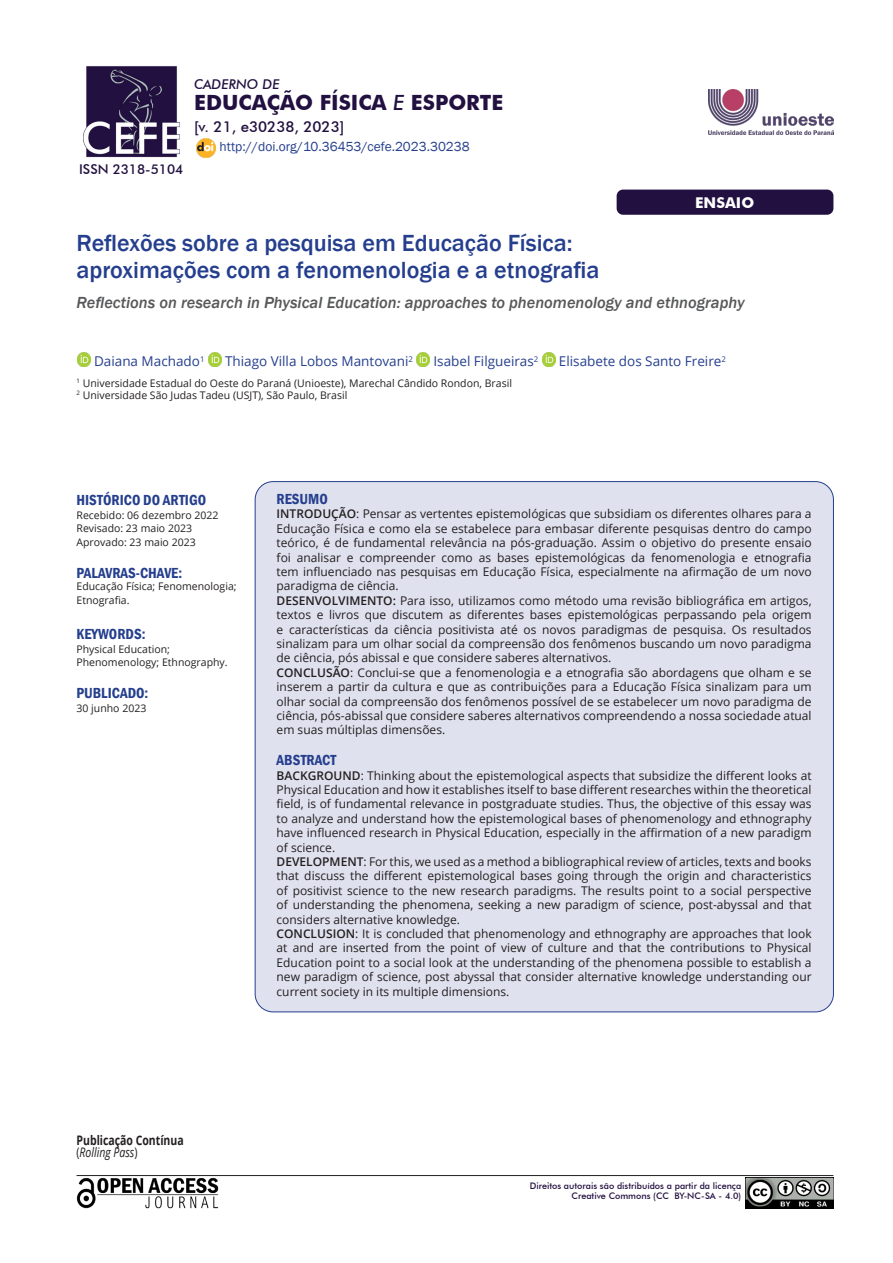
<style>
.page{position:relative;width:893px;height:1263px;background:#fff}
.page>*{position:absolute;margin:0;border:0;box-sizing:border-box;transform-origin:0 0}
.Título_do_Artigo{font:500 24px "Franklin Gothic";color:#253f8e}
.t1{font:700 21px "Futura BT";color:#221040}
.t2{font:italic 500 16.5px "Franklin Gothic";color:#57585a}
.t3{font:600 condensed 15px "Franklin Gothic";color:#253f8e}
.t4{font:500 15px "Futura BT";color:#221040}
.t5{font:700 14.85px "Futura BT";color:#fff}
.AUTORES{font:13.5px "Open Sans";color:#253f8e}
.t6{font:13.5px "Franklin Gothic";color:#253f8e}
.t7{font:500 13.5px "Futura BT";color:#221040}
.t8{font:italic 500 13.5px "Futura BT";color:#221040}
.t9{font:700 13.2px "Open Sans";color:#231f20;scale:.8 1}
.t10{font:italic 13.2px "Open Sans";color:#231f20;scale:.8 1}
.t11{font:12px/14.4px "Open Sans";color:#231f20;text-align:justify}
.t12{font:10.5px/13.5px "Open Sans";color:#231f20}
.t13{font:500 9px "Futura BT";color:#221040}
.s1{font-weight:500;font-style:italic}
.s2{font-weight:600}
.s3{font-style:normal}
</style>
<div class="page">
<div style="left:255px;top:482px;width:578px;height:530px;background:#e0e1ee;border-radius:18px"></div>
<svg style="left:208px;top:353px;width:13px;height:13px"></svg>
<svg style="left:417px;top:353px;width:13px;height:13px"></svg>
<svg style="left:542px;top:353px;width:13px;height:13px"></svg>
<svg style="left:77px;top:353px;width:13px;height:13px"></svg>
<img style="left:83px;top:66px;width:96px;height:92px">
<img style="left:77px;top:1177px;width:142px;height:31px">
<img style="left:746px;top:1177px;width:87px;height:32px">
<hr style="left:77px;top:1175px;width:756px;height:1px;background:#231f20">
<img style="left:708px;top:89px;width:125px;height:45px">
<img style="left:196px;top:138px;width:20px;height:19px">
<div style="left:617px;top:190px;width:216px;height:25px;background:#221040;border-radius:6px"></div>
<p class="t7" style="left:79px;top:161px;width:106px">ISSN 2318-5104</p>
<p class="t8" style="left:194px;top:76px;width:87px">CADERNO DE</p>
<p class="t1" style="left:194px;top:90px;width:311px">EDUCAÇÃO FÍSICA <span class="s1">E</span> ESPORTE</p>
<p class="t4" style="left:194px;top:118px;width:152px">[v. 21, e30238, 2023]</p>
<p class="t6" style="left:220px;top:138px;width:252px">http://doi.org/10.36453/cefe.2023.30238</p>
<p class="Título_do_Artigo" style="left:77px;top:228px;width:497px">Reflexões sobre a pesquisa em Educação Física:</p>
<p class="Título_do_Artigo" style="left:77px;top:255px;width:524px">aproximações com a fenomenologia e a etnografia</p>
<p class="t5" style="left:695px;top:194px;width:61px">ENSAIO</p>
<p class="t2" style="left:77px;top:292px;width:670px">Reflections on research in Physical Education: approaches to phenomenology and ethnography</p>
<p class="AUTORES" style="left:94px;top:352px;width:112px">Daiana Machado<sup>1</sup></p>
<p class="AUTORES" style="left:225px;top:352px;width:189px">Thiago Villa Lobos Mantovani<sup>2</sup></p>
<p class="AUTORES" style="left:433px;top:352px;width:106px">Isabel Filgueiras<sup>2</sup></p>
<p class="AUTORES" style="left:559px;top:352px;width:169px">Elisabete dos Santo Freire<sup>2</sup></p>
<p class="t12" style="left:77px;top:376px;width:437px"><sup>1</sup> Universidade Estadual do Oeste do Paraná (Unioeste), Marechal Cândido Rondon, Brasil</p>
<p class="t12" style="left:77px;top:388px;width:272px"><sup>2</sup> Universidade São Judas Tadeu (USJT), São Paulo, Brasil</p>
<p class="t3" style="left:77px;top:490px;width:131px">HISTÓRICO DO ARTIGO</p>
<p class="t12" style="left:77px;top:508px;width:144px">Recebido: 06 dezembro 2022</p>
<p class="t12" style="left:77px;top:521px;width:117px">Revisado: 23 maio 2023</p>
<p class="t12" style="left:77px;top:535px;width:121px">Aprovado: 23 maio 2023</p>
<p class="t3" style="left:77px;top:563px;width:107px">PALAVRAS-CHAVE:</p>
<p class="t12" style="left:77px;top:579px;width:162px">Educação Física; Fenomenologia;<br>Etnografia.</p>
<p class="t3" style="left:77px;top:624px;width:70px">KEYWORDS:</p>
<p class="t12" style="left:77px;top:642px;width:153px">Physical Education;<br>Phenomenology; Ethnography.</p>
<p class="t3" style="left:77px;top:683px;width:73px">PUBLICADO:</p>
<p class="t12" style="left:77px;top:701px;width:71px">30 junho 2023</p>
<p class="t3" style="left:277px;top:489px;width:53px">RESUMO</p>
<p class="t11" style="left:277px;top:507px;width:536px"><span class="s2">INTRODUÇÃO</span>: Pensar as vertentes epistemológicas que subsidiam os diferentes olhares para a Educação Física e como ela se estabelece para embasar diferente pesquisas dentro do campo teórico, é de fundamental relevância na pós-graduação. Assim o objetivo do presente ensaio foi analisar e compreender como as bases epistemológicas da fenomenologia e etnografia tem influenciado nas pesquisas em Educação Física, especialmente na afirmação de um novo paradigma de ciência.</p>
<p class="t11" style="left:277px;top:593px;width:537px"><span class="s2">DESENVOLVIMENTO:</span> Para isso, utilizamos como método uma revisão bibliográfica em artigos, textos e livros que discutem as diferentes bases epistemológicas perpassando pela origem e características da ciência positivista até os novos paradigmas de pesquisa. Os resultados sinalizam para um olhar social da compreensão dos fenômenos buscando um novo paradigma de ciência, pós abissal e que considere saberes alternativos.</p>
<p class="t11" style="left:277px;top:665px;width:536px"><span class="s2">CONCLUSÃO</span>: Conclui-se que a fenomenologia e a etnografia são abordagens que olham e se inserem a partir da cultura e que as contribuições para a Educação Física sinalizam para um olhar social da compreensão dos fenômenos possível de se estabelecer um novo paradigma de ciência, pós-abissal que considere saberes alternativos compreendendo a nossa sociedade atual em suas múltiplas dimensões.</p>
<p class="t3" style="left:277px;top:750px;width:61px">ABSTRACT</p>
<p class="t11" style="left:277px;top:768px;width:537px"><span class="s2">BACKGROUND</span>: Thinking about the epistemological aspects that subsidize the different looks at Physical Education and how it establishes itself to base different researches within the theoretical field, is of fundamental relevance in postgraduate studies. Thus, the objective of this essay was to analyze and understand how the epistemological bases of phenomenology and ethnography have influenced research in Physical Education, especially in the affirmation of a new paradigm of science.</p>
<p class="t11" style="left:277px;top:854px;width:536px"><span class="s2">DEVELOPMENT</span>: For this, we used as a method a bibliographical review of articles, texts and books that discuss the different epistemological bases going through the origin and characteristics of positivist science to the new research paradigms. The results point to a social perspective of understanding the phenomena, seeking a new paradigm of science, post-abyssal and that considers alternative knowledge.</p>
<p class="t11" style="left:277px;top:926px;width:537px"><span class="s2">CONCLUSION</span>: It is concluded that phenomenology and ethnography are approaches that look at and are inserted from the point of view of culture and that the contributions to Physical Education point to a social look at the understanding of the phenomena possible to establish a new paradigm of science, post abyssal that consider alternative knowledge understanding our current society in its multiple dimensions.</p>
<p class="t9" style="left:77px;top:1130px;width:136px">Publicação Contínua</p>
<p class="t10" style="left:77px;top:1143px;width:78px"><span class="s3">(</span>Rolling Pass<span class="s3">)</span></p>
<p class="t13" style="left:530px;top:1180px;width:213px">Direitos autorais são distribuídos a partir da licença</p>
<p class="t13" style="left:572px;top:1190px;width:171px">Creative Commons (CC BY-NC-SA - 4.0)</p>
</div>
